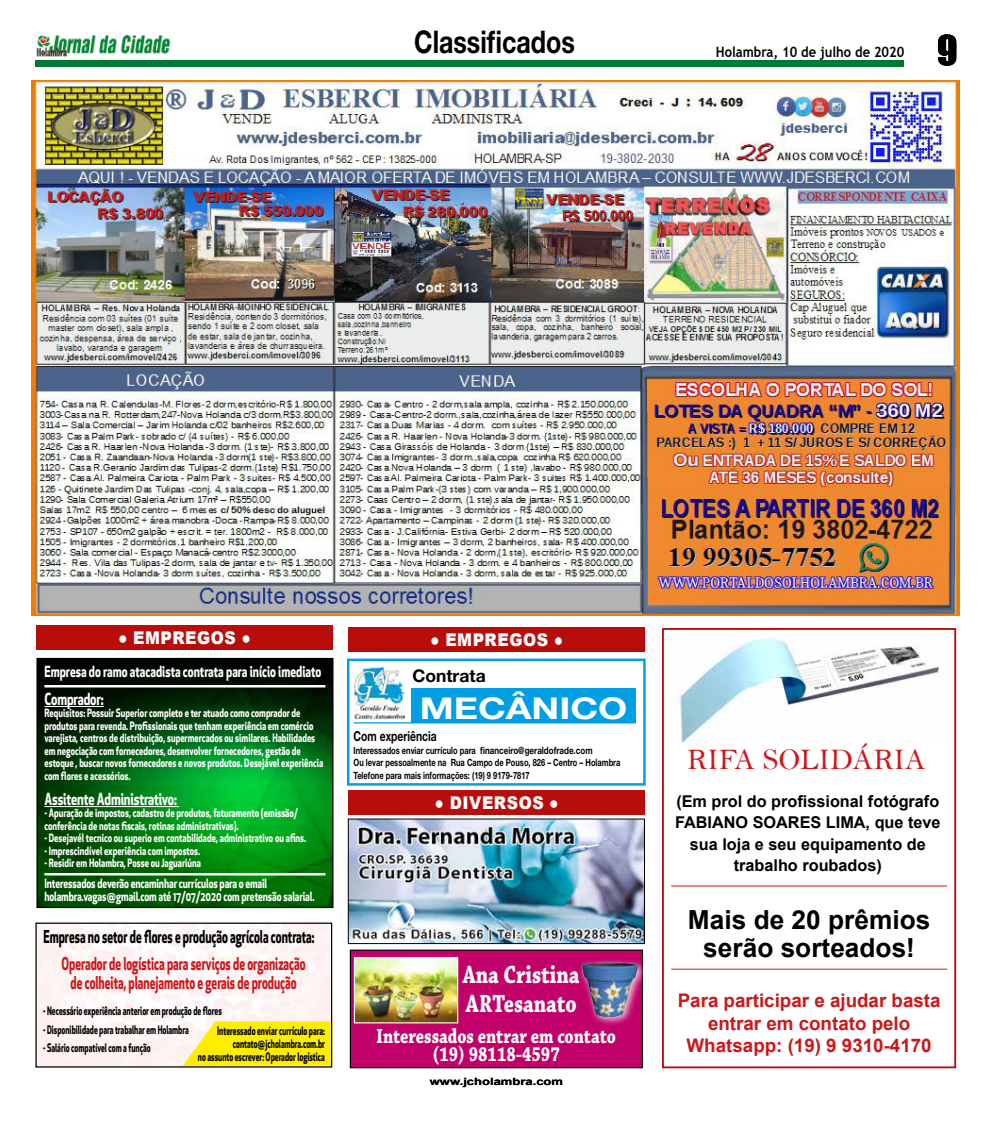
<style>
.page{position:relative;width:993px;height:1124px;background:#fff}
.page>*{position:absolute;margin:0;border:0;box-sizing:border-box;transform-origin:0 0}
.t1{font:37.5px "Impact";color:#000}
.t2{font:700 31.25px "Helvetica Neue";color:#000;scale:.8 1}
.t3{font:30px "Bell";color:#cd171a}
.t4{font:700 30px "Helvetica Neue";color:#fff;scale:1.25 1}
.t5{font:700 26.25px/27.5px "Arial";color:#000;text-align:center}
.t6{font:700 26.25px/28.6px "Chaparral Pro";color:#fff;scale:.78 1}
.t7{font:700 21.5px/17.9px "Chaparral Pro";color:#fff;text-align:center;scale:.78 1}
.t8{font:700 18.75px/22.5px "Arial";color:#cd171a;text-align:center}
.t9{font:900 17.5px "Arial";letter-spacing:.035em;color:#fff;scale:.9 1}
.t10{font:700 17.5px "Helvetica Neue";color:#000}
.t11{font:700 17.25px/18.8px "Apex New";color:#cd171a;text-align:center;scale:.65 1}
.t12{font:700 17.25px "Apex New";color:#000;scale:.65 1}
.t13{font:700 16.25px/21.2px "Arial";color:#000;text-align:center}
.t14{font:700 16.25px "Apex New";letter-spacing:-.01em;color:#fff;scale:.75 1}
.t15{font:700 15px "Apex New";color:#fff;scale:.75 1}
.t16{font:700 14.38px "Trebuchet MS";color:#000;scale:.9 1}
.t17{font:700 13.75px "Helvetica Neue";color:#000;scale:.75 1}
.t18{font:700 12.5px/12.5px "Apex New";letter-spacing:-.01em;color:#fff;scale:.75 1}
.t19{font:700 11.5px/13px "Apex New";color:#000;text-align:right;scale:.65 1}
.t20{font:700 11.25px/12.5px "Apex New";color:#fff;scale:.75 1}
.t21{font:700 10px/12.5px "Helvetica Neue";color:#000;scale:.75 1}
.t22{font:700 10px "Arial";color:#000;scale:1.3 1}
</style>
<div class="page">
<img style="left:36px;top:35px;width:135px;height:22px">
<div style="left:35px;top:60px;width:869px;height:7px;background:#007838"></div>
<img style="left:31px;top:80px;width:928px;height:535px">
<div style="left:36px;top:625px;width:296px;height:24px;background:#b70e0c"></div>
<div style="left:411px;top:688px;width:224px;height:35px;background:#009fe3"></div>
<div style="left:347px;top:658px;width:298px;height:127px;border:2px solid #009fe3"></div>
<img style="left:353px;top:666px;width:51px;height:53px">
<hr style="left:353px;top:722px;width:282px;height:1px;background:#009fe3">
<img style="left:38px;top:659px;width:293px;height:246px">
<div style="left:36px;top:657px;width:297px;height:250px;border:1px solid #000"></div>
<hr style="left:44px;top:706px;width:60px;height:1px;background:#fff">
<hr style="left:44px;top:806px;width:135px;height:1px;background:#fff">
<hr style="left:44px;top:872px;width:281px;height:3px;background:#fff">
<hr style="left:44px;top:685px;width:281px;height:2px;background:#fff">
<div style="left:35px;top:922px;width:297px;height:145px;border:1px solid #000"></div>
<svg style="left:183px;top:1021px;width:147px;height:44px;background:#feed1c"></svg>
<div style="left:348px;top:627px;width:296px;height:24px;background:#b70e0c"></div>
<img style="left:350px;top:820px;width:292px;height:121px">
<div style="left:348px;top:790px;width:296px;height:24px;background:#b70e0c"></div>
<div style="left:350px;top:950px;width:292px;height:117px;background:#c2006a"></div>
<div style="left:349px;top:949px;width:293px;height:119px;border:1px solid #000"></div>
<img style="left:356px;top:959px;width:100px;height:62px">
<div style="left:354px;top:957px;width:104px;height:66px;border:1px solid #fff"></div>
<div style="left:577px;top:957px;width:70px;height:69px;background:#fff;opacity:.75"></div>
<img style="left:581px;top:962px;width:57px;height:55px">
<div style="left:661px;top:628px;width:294px;height:440px;background:#fff;border:2px solid #b70e0c"></div>
<img style="left:679px;top:637px;width:263px;height:106px">
<hr style="left:671px;top:968px;width:275px;height:1px;background:#cd171a">
<hr style="left:671px;top:885px;width:275px;height:1px;background:#cd171a">
<h2 class="t2" style="left:414px;top:23px;width:202px">Classificados</h2>
<p class="t16" style="left:715px;top:43px;width:211px">Holambra, 10 de julho de 2020</p>
<h1 class="t1" style="left:936px;top:21px;width:22px">9</h1>
<h3 class="t9" style="left:118px;top:624px;width:149px">● EMPREGOS ●</h3>
<h3 class="t15" style="left:44px;top:662px;width:370px">Empresa do ramo atacadista contrata para início imediato</h3>
<h3 class="t14" style="left:44px;top:689px;width:81px">Comprador:</h3>
<p class="t20" style="left:44px;top:707px;width:373px">Requisitos: Possuir Superior completo e ter atuado como comprador de produtos para revenda. Profissionais que tenham experiência em comércio varejista, centros de distribuição, supermercados ou similares. Habilidades em negociação com fornecedores, desenvolver fornecedores, gestão de estoque , buscar novos fornecedores e novos produtos. Desejável experiência com flores e acessórios.</p>
<h3 class="t14" style="left:44px;top:789px;width:178px">Assitente Administrativo:</h3>
<p class="t20" style="left:44px;top:807px;width:340px">- Apuração de impostos, cadastro de produtos, faturamento (emissão/ conferência de notas fiscais, rotinas administrativas).</p>
<p class="t20" style="left:44px;top:832px;width:350px">- Desejavél tecnico ou superio em contabilidade, administrativo ou afins.</p>
<p class="t20" style="left:44px;top:844px;width:209px">- Imprescindível experiência com impostos.</p>
<p class="t20" style="left:44px;top:857px;width:210px">- Residir em Holambra, Posse ou Jaguariúna</p>
<p class="t18" style="left:44px;top:877px;width:361px">Interessados deverão encaminhar currículos para o email holambra.vagas@gmail.com até 17/07/2020 com pretensão salarial.</p>
<h3 class="t12" style="left:43px;top:926px;width:418px">Empresa no setor de flores e produção agrícola contrata:</h3>
<h3 class="t11" style="left:62px;top:954px;width:377px">Operador de logística para serviços de organização de colheita, planejamento e gerais de produção</h3>
<p class="t19" style="left:43px;top:1004px;width:276px">- Necessário experiência anterior em produção de flores</p>
<p class="t19" style="left:43px;top:1022px;width:225px">- Disponibilidade para trabalhar em Holambra</p>
<p class="t19" style="left:43px;top:1041px;width:167px">- Salário compatível com a função</p>
<p class="t19" style="left:198px;top:1023px;width:197px">Interessado enviar currículo para: contato@jcholambra.com.br<br>no assunto escrever: Operador logística</p>
<h3 class="t9" style="left:430px;top:626px;width:149px">● EMPREGOS ●</h3>
<h3 class="t10" style="left:412px;top:665px;width:75px">Contrata</h3>
<h3 class="t4" style="left:419px;top:689px;width:168px">MECÂNICO</h3>
<p class="t17" style="left:353px;top:727px;width:112px">Com experiência</p>
<p class="t21" style="left:353px;top:743px;width:357px">Interessados enviar currículo para financeiro@geraldofrade.com<br>Ou levar pessoalmente na Rua Campo de Pouso, 826 – Centro – Holambra<br>Telefone para mais informações: (19) 9 9179-7817</p>
<h3 class="t9" style="left:434px;top:790px;width:139px">● DIVERSOS ●</h3>
<h3 class="t6" style="left:462px;top:961px;width:151px">Ana Cristina<br>ARTesanato</h3>
<h3 class="t7" style="left:376px;top:1027px;width:308px">Interessados entrar em contato (19) 98118-4597</h3>
<p class="t22" style="left:429px;top:1074px;width:104px">www.jcholambra.com</p>
<h3 class="t3" style="left:687px;top:741px;width:240px">RIFA SOLIDÁRIA</h3>
<h3 class="t13" style="left:674px;top:790px;width:267px">(Em prol do profissional fotógrafo<br>FABIANO SOARES LIMA, que teve sua loja e seu equipamento de trabalho roubados)</h3>
<h3 class="t5" style="left:687px;top:906px;width:244px">Mais de 20 prêmios serão sorteados!</h3>
<h3 class="t8" style="left:677px;top:989px;width:264px">Para participar e ajudar basta entrar em contato pelo<br>Whatsapp: (19) 9 9310-4170</h3>
</div>
